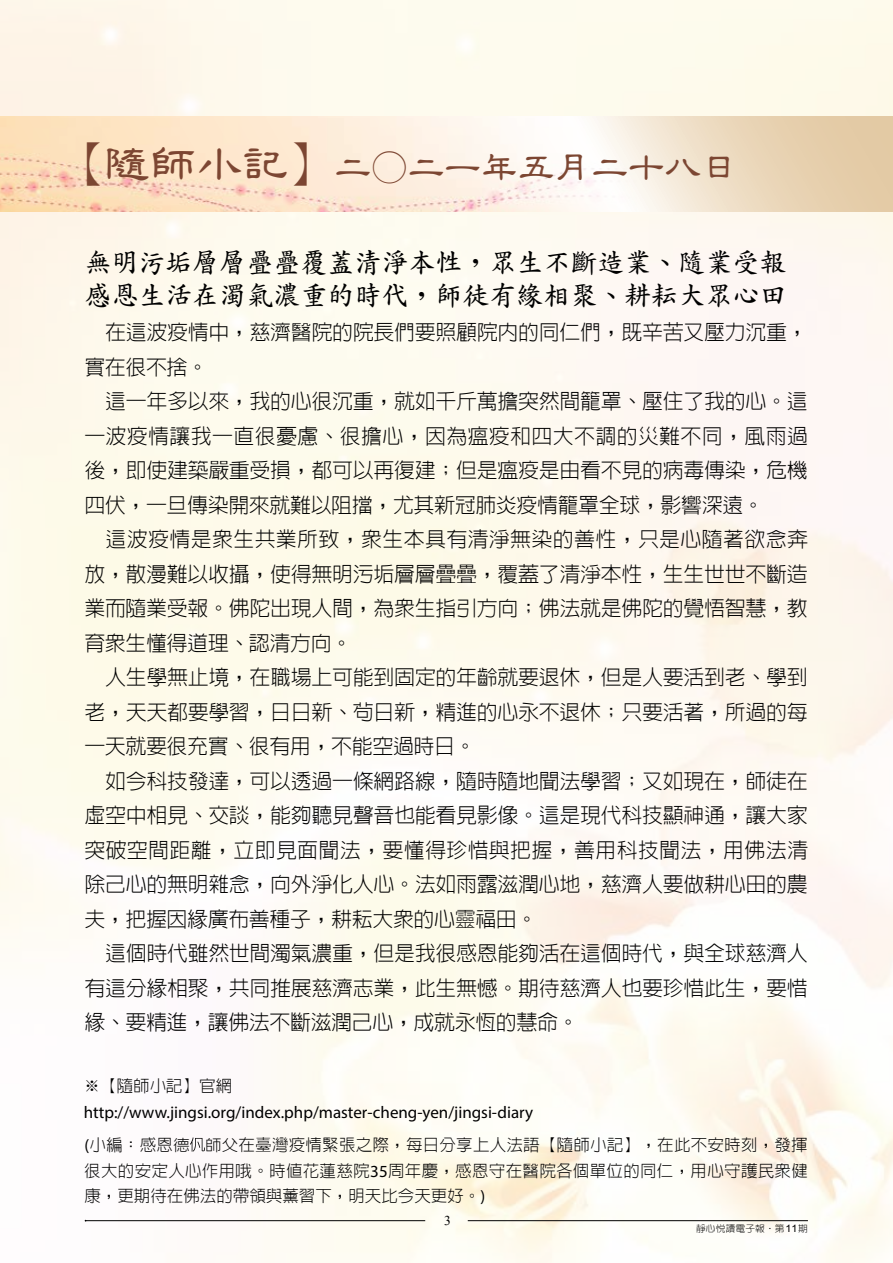
<style>
.page{position:relative;width:893px;height:1263px;background:#fff}
.page>*{position:absolute;margin:0;border:0;box-sizing:border-box;transform-origin:0 0}
.t1{font:600 45px "AR Li Shu B5";color:#7c4632}
.t2{font:600 36px "AR Li Shu B5";color:#7c4632}
.t3{font:700 27px/33px "AR Kai B5";color:#000}
.t4{font:300 21px/34.5px "AR Hei B5";letter-spacing:-.015em;color:#000;text-align:justify}
.t5{font:16.95px "Myriad Pro";color:#000}
.t6{font:300 16.5px/25.5px "AR Hei B5";letter-spacing:.015em;color:#000}
.t7{font:13.5px "Times New Roman";color:#000}
.t8{font:300 9.3px "AR Hei B5";letter-spacing:.01em;color:#000;scale:1.05 1}
.s1{font-size:15.6px}
.s2{font-family:"Myriad Pro";font-weight:400;font-size:16.95px}
.s3{font-family:"AR Yuan B5";font-weight:700}
.s4{font-family:"Arial";font-weight:400;font-size:10.2px}
</style>
<div class="page">
<hr style="left:86px;top:1220px;width:339px;height:1px;background:#000">
<hr style="left:468px;top:1220px;width:340px;height:1px;background:#000">
<img style="left:0;top:117px;width:893px;height:94px">
<svg style="left:190px;top:1137px;width:15px;height:14px"></svg>
<h1 class="t1" style="left:59px;top:141px;width:277px">【隨師小記】</h1>
<h2 class="t2" style="left:334px;top:149px;width:405px">二○二一年五月二十八日</h2>
<p class="t3" style="left:84px;top:246px;width:704px">無明污垢層層疊疊覆蓋清淨本性，眾生不斷造業、隨業受報感恩生活在濁氣濃重的時代，師徒有緣相聚、耕耘大眾心田</p>
<p class="t4" style="left:84px;top:315px;width:725px;text-indent:21px">在這波疫情中，慈濟醫院的院長們要照顧院內的同仁們，既辛苦又壓力沉重，實在很不捨。</p>
<p class="t4" style="left:84px;top:384px;width:725px;text-indent:21px">這一年多以來，我的心很沉重，就如千斤萬擔突然間籠罩、壓住了我的心。這一波疫情讓我一直很憂慮、很擔心，因為瘟疫和四大不調的災難不同，風雨過後，即使建築嚴重受損，都可以再復建；但是瘟疫是由看不見的病毒傳染，危機四伏，一旦傳染開來就難以阻擋，尤其新冠肺炎疫情籠罩全球，影響深遠。</p>
<p class="t4" style="left:84px;top:522px;width:725px;text-indent:21px">這波疫情是眾生共業所致，眾生本具有清淨無染的善性，只是心隨著欲念奔放，散漫難以收攝，使得無明污垢層層疊疊，覆蓋了清淨本性，生生世世不斷造業而隨業受報。佛陀出現人間，為眾生指引方向；佛法就是佛陀的覺悟智慧，教育眾生懂得道理、認清方向。</p>
<p class="t4" style="left:84px;top:660px;width:725px;text-indent:21px">人生學無止境，在職場上可能到固定的年齡就要退休，但是人要活到老、學到老，天天都要學習，日日新、茍日新，精進的心永不退休；只要活著，所過的每一天就要很充實、很有用，不能空過時日。</p>
<p class="t4" style="left:84px;top:764px;width:725px;text-indent:21px">如今科技發達，可以透過一條網路線，隨時隨地聞法學習；又如現在，師徒在虛空中相見、交談，能夠聽見聲音也能看見影像。這是現代科技顯神通，讓大家突破空間距離，立即見面聞法，要懂得珍惜與把握，善用科技聞法，用佛法清除己心的無明雜念，向外淨化人心。法如雨露滋潤心地，慈濟人要做耕心田的農夫，把握因緣廣布善種子，耕耘大眾的心靈福田。</p>
<p class="t4" style="left:84px;top:936px;width:725px;text-indent:21px">這個時代雖然世間濁氣濃重，但是我很感恩能夠活在這個時代，與全球慈濟人有這分緣相聚，共同推展慈濟志業，此生無憾。期待慈濟人也要珍惜此生，要惜緣、要精進，讓佛法不斷滋潤己心，成就永恆的慧命。</p>
<p class="t6" style="left:84px;top:1073px;width:150px">※【隨師小記】官網</p>
<p class="t5" style="left:84px;top:1101px;width:451px">http://www.jingsi.org/index.php/master-cheng-yen/jingsi-diary</p>
<p class="t6" style="left:205px;top:1132px;width:604px"><span class="s1">師父</span>在臺灣疫情緊張之際，每日分享上人法語【隨師小記】，在此不安時刻，發揮</p>
<p class="t6" style="left:84px;top:1132px;width:725px"><span class="s2">(</span>小編：感恩<span class="s1">德<br></span>很大的安定人心作用哦。時值花蓮慈院<span class="s2">35</span>周年慶，感恩守在醫院各個單位的同仁，用心守護民眾健康，更期待在佛法的帶領與薰習下，明天比今天更好。<span class="s2">(</span></p>
<p class="t7" style="left:444px;top:1211px;width:8px">3</p>
<p class="t8" style="left:696px;top:1223px;width:108px">靜心悅讀電子報<span class="s3">．</span>第<span class="s4">11</span>期</p>
</div>
